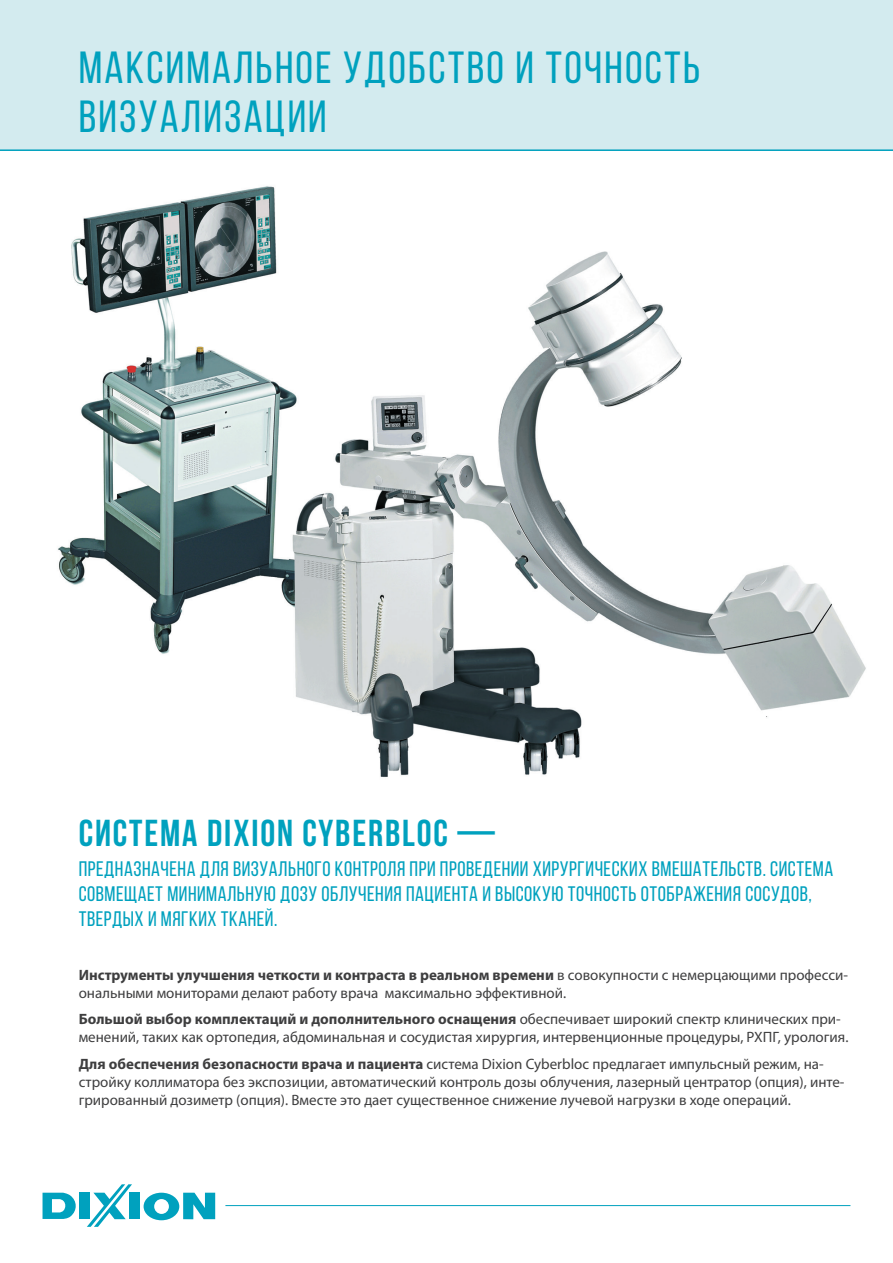
<style>
.page{position:relative;width:893px;height:1263px;background:#fff}
.page>*{position:absolute;margin:0;border:0;box-sizing:border-box;transform-origin:0 0}
.t1{font:45px/49.5px "Bebas Neue";letter-spacing:.05em;color:#00a1be}
.t2{font:700 37.5px "Bebas Neue";letter-spacing:.05em;color:#00a1be}
.t3{font:21px/25.2px "Bebas Neue";letter-spacing:.025em;color:#00a1be}
.t4{font:15px/18px "Myriad Pro";color:#3e3e3f}
.s1{font-weight:700}
</style>
<div class="page">
<div style="left:0;top:0;width:893px;height:151px;background:#d3ebef"></div>
<hr style="left:225px;top:1205px;width:625px;height:1px;background:#00a1be">
<hr style="left:0;top:149px;width:893px;height:2px;background:#00a1be">
<div style="left:80px;top:1193px;width:10px;height:26px;background:#00a1be"></div>
<svg style="left:43px;top:1193px;width:33px;height:26px"></svg>
<svg style="left:144px;top:1193px;width:71px;height:27px"></svg>
<svg style="left:87px;top:1184px;width:45px;height:43px"></svg>
<div style="left:129px;top:1193px;width:10px;height:26px;background:#00a1be"></div>
<img style="left:58px;top:186px;width:808px;height:591px">
<h1 class="t1" style="left:79px;top:42px;width:623px">Максимальное удобство и точность визуализации</h1>
<h2 class="t2" style="left:79px;top:813px;width:418px">СИСТЕМА DIXION CYBERBLOC —</h2>
<h3 class="t3" style="left:79px;top:856px;width:756px">предназначена для визуального контроля при проведении хирургических вмешательств. Система совмещает минимальную дозу облучения пациента и высокую точность отображения сосудов, твердых и мягких тканей.</h3>
<p class="t4" style="left:79px;top:965px;width:771px"><span class="s1">Инструменты улучшения четкости и контраста в реальном времени</span> в совокупности с немерцающими професси&shy;ональными мониторами делают работу врача максимально эффективной.</p>
<p class="t4" style="left:79px;top:1010px;width:771px"><span class="s1">Большой выбор комплектаций и дополнительного оснащения</span> обеспечивает широкий спектр клинических при&shy;менений, таких как ортопедия, абдоминальная и сосудистая хирургия, интервенционные процедуры, РХПГ, урология.</p>
<p class="t4" style="left:79px;top:1054px;width:767px"><span class="s1">Для обеспечения безопасности врача и пациента</span> система Dixion Cyberbloc предлагает импульсный режим, на&shy;стройку коллиматора без экспозиции, автоматический контроль дозы облучения, лазерный центратор (опция), инте&shy;грированный дозиметр (опция). Вместе это дает существенное снижение лучевой нагрузки в ходе операций.</p>
</div>
